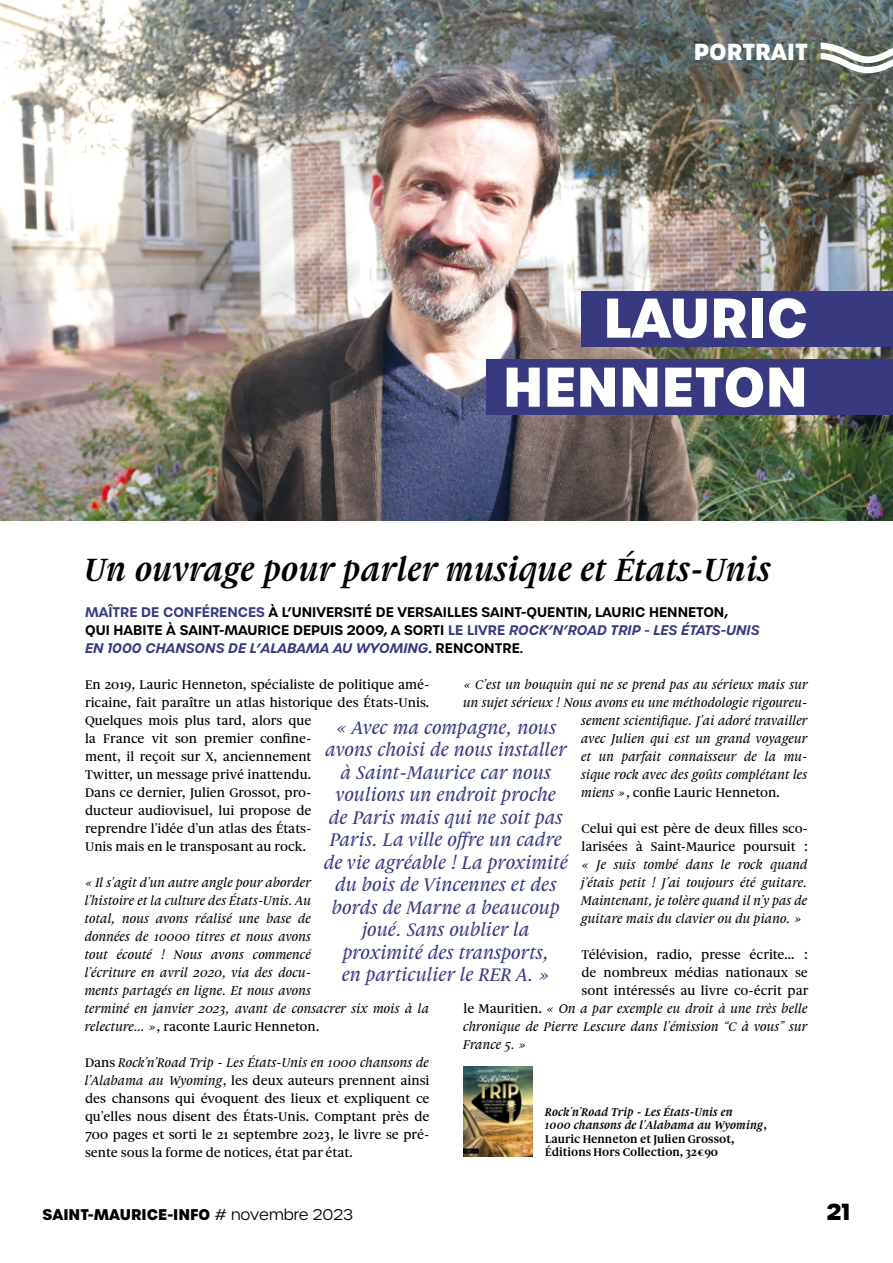
<style>
.page{position:relative;width:893px;height:1263px;background:#fff}
.page>*{position:absolute;margin:0;border:0;box-sizing:border-box;transform-origin:0 0}
.t1{font:700 54px/69px "Urbane";color:#fff;text-align:right}
.t2{font:italic 700 34.5px "Gauthier FY";color:#000}
.t3{font:700 22.5px "Urbane";color:#fff}
.t4{font:700 22.5px "Urbane";color:#000}
.t5{font:italic 500 19.5px/22.5px "Gauthier FY";color:#383981;text-align:center}
.t6{font:700 15px "Urbane";color:#000}
.t7{font:500 13.5px/18px "Gauthier FY";color:#000}
.t8{font:italic 500 13.5px/18px "Gauthier FY";color:#000}
.t9{font:600 13.5px/18px "Urbane";color:#000}
.t10{font:italic 700 12px/13.5px "Gauthier FY";color:#000}
.s1{color:#383981}
.s2{font-style:italic;color:#383981}
.s3{font-style:normal}
.s4{font-style:italic}
.s5{font-weight:300}
</style>
<div class="page">
<img style="left:0;top:0;width:893px;height:521px">
<div style="left:581px;top:291px;width:312px;height:56px;background:#383981"></div>
<div style="left:487px;top:359px;width:406px;height:56px;background:#383981"></div>
<svg style="left:821px;top:43px;width:72px;height:30px"></svg>
<img style="left:463px;top:1066px;width:69px;height:91px">
<h3 class="t3" style="left:694px;top:36px;width:116px">PORTRAIT</h3>
<h1 class="t1" style="left:503px;top:284px;width:307px">LAURIC<br>HENNETON</h1>
<h2 class="t2" style="left:85px;top:548px;width:688px">Un ouvrage pour parler musique et États-Unis</h2>
<p class="t9" style="left:85px;top:603px;width:676px"><span class="s1">MAÎTRE DE CONFÉRENCES</span> À L’UNIVERSITÉ DE VERSAILLES SAINT-QUENTIN, LAURIC HENNETON,<br>QUI HABITE À SAINT-MAURICE DEPUIS 2009, A SORTI <span class="s1">LE LIVRE</span> <span class="s2">ROCK’N’ROAD TRIP - LES ÉTATS-UNIS<br>EN 1000 CHANSONS DE L’ALABAMA AU WYOMING</span>. RENCONTRE.</p>
<p class="t7" style="left:85px;top:675px;width:346px">En 2019, Lauric Henneton, spécialiste de politique amé&shy;ricaine, fait paraître un atlas historique des États-Unis.<br>Quelques mois plus tard, alors que<br>la France vit son premier confine-<br>ment, il reçoit sur X, anciennement<br>Twitter, un message privé inattendu.<br>Dans ce dernier, Julien Grossot, pro-<br>ducteur audiovisuel, lui propose de<br>reprendre l’idée d’un atlas des États-<br>Unis mais en le transposant au rock.</p>
<p class="t8" style="left:85px;top:873px;width:346px">« Il s’agit d’un autre angle pour aborder<br>l’histoire et la culture des États-Unis. Au<br>total, nous avons réalisé une base de<br>données de 10000 titres et nous avons<br>tout écouté ! Nous avons commencé<br>l’écriture en avril 2020, via des docu-<br>ments partagés en ligne. Et nous avons<br>terminé en janvier 2023, avant de consacrer six mois à la relecture… »<span class="s3">, raconte Lauric Henneton.</span></p>
<p class="t7" style="left:85px;top:1053px;width:346px;text-align:justify">Dans <span class="s4">Rock’n’Road Trip - Les États-Unis en 1000 chansons de l’Alabama au Wyoming</span>, les deux auteurs prennent ainsi des chansons qui évoquent des lieux et expliquent ce qu’elles nous disent des États-Unis. Comptant près de 700 pages et sorti le 21 septembre 2023, le livre se pré&shy;sente sous la forme de notices, état par état.</p>
<p class="t8" style="left:463px;top:675px;width:346px">« C’est un bouquin qui ne se prend pas au sérieux mais sur</p>
<p class="t8" style="left:463px;top:693px;width:346px">un sujet sérieux ! Nous avons eu une méthodologie rigoureu-</p>
<p class="t8" style="left:581px;top:711px;width:228px">sement scientifique. J’ai adoré travailler</p>
<p class="t8" style="left:581px;top:729px;width:228px">avec Julien qui est un grand voyageur</p>
<p class="t8" style="left:581px;top:747px;width:228px">et un parfait connaisseur de la mu-</p>
<p class="t8" style="left:581px;top:765px;width:228px">sique rock avec des goûts complétant les</p>
<p class="t7" style="left:581px;top:783px;width:200px"><span class="s4">miens »</span>, confie Lauric Henneton.</p>
<p class="t7" style="left:581px;top:819px;width:228px">Celui qui est père de deux filles sco&shy;larisées à Saint-Maurice poursuit :</p>
<p class="t8" style="left:581px;top:855px;width:228px;text-align:justify">« Je suis tombé dans le rock quand j’étais petit ! J’ai toujours été guitare.<br>Maintenant, je tolère quand il n’y pas de guitare mais du clavier ou du piano. »</p>
<p class="t7" style="left:581px;top:945px;width:228px">Télévision, radio, presse écrite… :</p>
<p class="t7" style="left:581px;top:963px;width:228px">de nombreux médias nationaux se</p>
<p class="t7" style="left:581px;top:981px;width:229px">sont intéressés au livre co-écrit par</p>
<p class="t8" style="left:463px;top:999px;width:346px"><span class="s3">le Mauritien.</span> « On a par exemple eu droit à une très belle</p>
<p class="t8" style="left:463px;top:1017px;width:346px">chronique de Pierre Lescure dans l’émission “C à vous” sur</p>
<p class="t8" style="left:463px;top:1035px;width:65px">France 5. »</p>
<p class="t5" style="left:324px;top:716px;width:246px">« Avec ma compagne, nous avons choisi de nous installer à Saint-Maurice car nous voulions un endroit proche de Paris mais qui ne soit pas<br>Paris. La ville offre un cadre de vie agréable ! La proximité du bois de Vincennes et des bords de Marne a beaucoup joué. Sans oublier la proximité des transports,<br>en particulier le RER A. »</p>
<p class="t10" style="left:545px;top:1105px;width:223px">Rock’n’Road Trip - Les États-Unis en<br>1000 chansons de l’Alabama au Wyoming<span class="s3">, Lauric Henneton et Julien Grossot, Éditions Hors Collection, 32€90</span></p>
<p class="t6" style="left:43px;top:1204px;width:312px">SAINT-MAURICE-INFO <span class="s5"># novembre 2023</span></p>
<h3 class="t4" style="left:826px;top:1197px;width:25px">21</h3>
</div>
